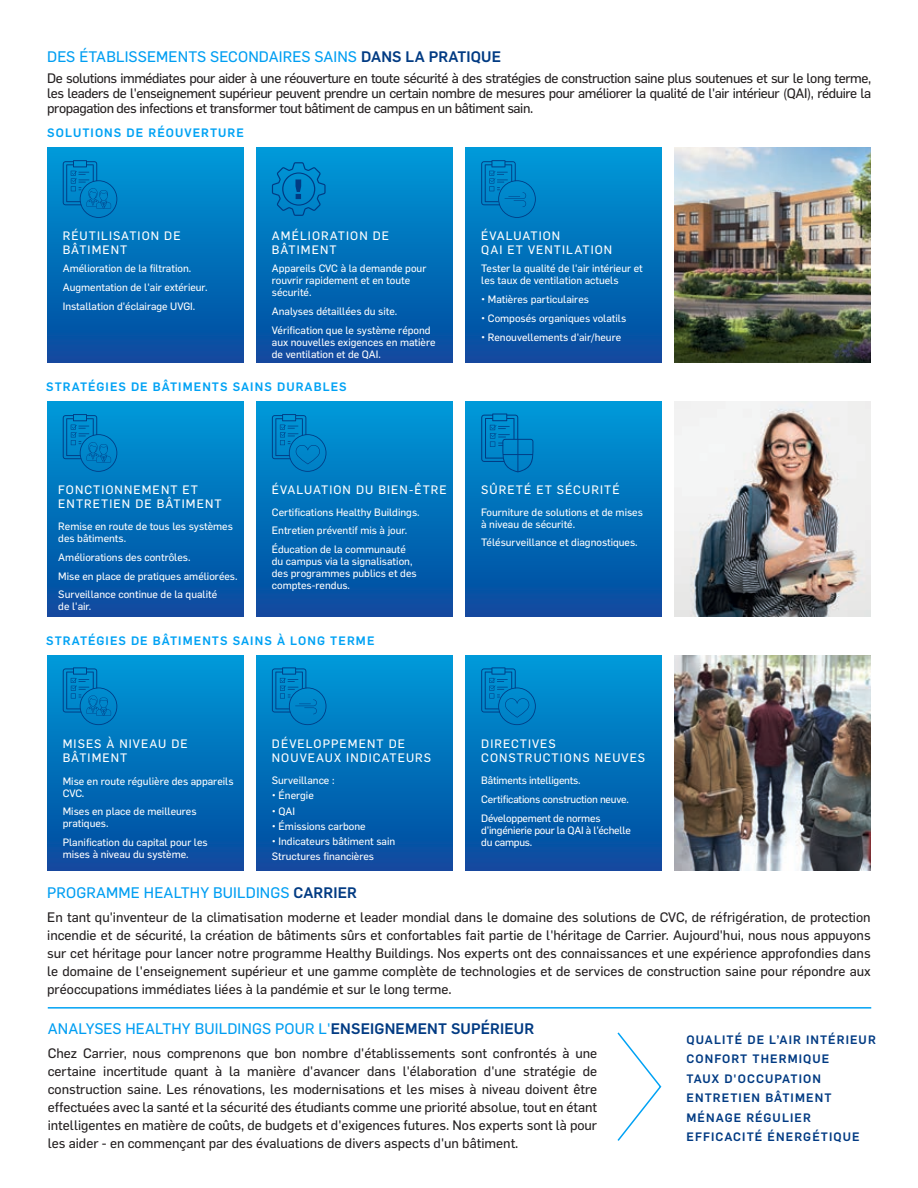
<style>
.page{position:relative;width:918px;height:1188px;background:#fff}
.page>*{position:absolute;margin:0;border:0;box-sizing:border-box;transform-origin:0 0}
.t1{font:15px "Flama Basic";letter-spacing:.01em;color:#009ef2}
.t2{font:13.5px/18px "Flama Basic";color:#231f20;text-align:justify}
.t3{font:12px/14.4px "Flama Basic";letter-spacing:.09em;color:#fff}
.t4{font:500 12px/19.5px "Flama";letter-spacing:.09em;color:#023b83}
.t5{font:500 12px "Flama";letter-spacing:.09em;color:#00a2f4}
.t6{font:10.5px/12px "Flama Basic";color:#fff}
.t7{font:10.5px/18.8px "Flama Basic";letter-spacing:-.02em;color:#fff}
.s1{font-family:"Flama";font-weight:500;color:#023b83}
</style>
<div class="page">
<svg style="left:617px;top:1032px;width:45px;height:109px"></svg>
<hr style="left:48px;top:1007px;width:823px;height:2px;background:#00a2f4">
<svg style="left:256px;top:402px;width:196px;height:215px;background:#026eb9"></svg>
<svg style="left:256px;top:656px;width:196px;height:215px;background:#026eb9"></svg>
<svg style="left:47px;top:402px;width:196px;height:215px;background:#026eb9"></svg>
<svg style="left:63px;top:414px;width:54px;height:58px;background:#007ec2"></svg>
<svg style="left:466px;top:402px;width:196px;height:215px;background:#026eb9"></svg>
<svg style="left:481px;top:414px;width:53px;height:58px;background:#007dc1"></svg>
<svg style="left:256px;top:148px;width:196px;height:215px;background:#026fb9"></svg>
<svg style="left:466px;top:148px;width:196px;height:215px;background:#026eb9"></svg>
<svg style="left:47px;top:148px;width:196px;height:215px;background:#026eb9"></svg>
<svg style="left:481px;top:160px;width:55px;height:58px;background:#0080c3"></svg>
<svg style="left:63px;top:160px;width:54px;height:58px;background:#007ec2"></svg>
<svg style="left:272px;top:162px;width:54px;height:54px;background:#007dc1"></svg>
<img style="left:675px;top:148px;width:196px;height:215px">
<svg style="left:466px;top:656px;width:196px;height:215px;background:#026eb8"></svg>
<svg style="left:47px;top:656px;width:196px;height:215px;background:#026eb9"></svg>
<svg style="left:63px;top:667px;width:54px;height:58px;background:#007fc2"></svg>
<svg style="left:481px;top:667px;width:55px;height:58px;background:#0080c3"></svg>
<svg style="left:272px;top:667px;width:54px;height:58px;background:#0080c3"></svg>
<img style="left:675px;top:656px;width:196px;height:215px">
<svg style="left:272px;top:414px;width:54px;height:58px;background:#007fc3"></svg>
<img style="left:675px;top:402px;width:196px;height:215px">
<p class="t1" style="left:47px;top:46px;width:455px">DES ÉTABLISSEMENTS SECONDAIRES SAINS <span class="s1">DANS LA PRATIQUE</span></p>
<p class="t2" style="left:47px;top:70px;width:826px;line-height:15px">De solutions immédiates pour aider à une réouverture en toute sécurité à des stratégies de construction saine plus soutenues et sur le long terme, les leaders de l'enseignement supérieur peuvent prendre un certain nombre de mesures pour améliorer la qualité de l'air intérieur (QAI), réduire la propagation des infections et transformer tout bâtiment de campus en un bâtiment sain.</p>
<p class="t5" style="left:47px;top:124px;width:198px">SOLUTIONS DE RÉOUVERTURE</p>
<p class="t3" style="left:63px;top:228px;width:119px">RÉUTILISATION DE<br>BÂTIMENT</p>
<p class="t6" style="left:63px;top:259px;width:146px;line-height:18.8px">Amélioration de la filtration.<br>Augmentation de l'air extérieur.<br>Installation d'éclairage UVGI.</p>
<p class="t3" style="left:272px;top:228px;width:119px">AMÉLIORATION DE<br>BÂTIMENT</p>
<p class="t6" style="left:272px;top:262px;width:156px">Appareils CVC à la demande pour rouvrir rapidement et en toute sécurité.</p>
<p class="t6" style="left:272px;top:301px;width:160px;line-height:18.8px">Analyses détaillées du site.<br>Vérification que le système répond</p>
<p class="t6" style="left:272px;top:335px;width:165px">aux nouvelles exigences en matière de ventilation et de QAI.</p>
<p class="t5" style="left:46px;top:378px;width:302px">STRATÉGIES DE BÂTIMENTS SAINS DURABLES</p>
<p class="t3" style="left:481px;top:228px;width:133px">ÉVALUATION<br>QAI ET VENTILATION</p>
<p class="t6" style="left:481px;top:262px;width:163px">Tester la qualité de l'air intérieur et les taux de ventilation actuels</p>
<p class="t6" style="left:481px;top:293px;width:109px">• Matières particulaires</p>
<p class="t6" style="left:481px;top:311px;width:147px">• Composés organiques volatils</p>
<p class="t6" style="left:481px;top:330px;width:141px">• Renouvellements d'air/heure</p>
<p class="t3" style="left:58px;top:481px;width:165px">FONCTIONNEMENT ET<br>ENTRETIEN DE BÂTIMENT</p>
<p class="t6" style="left:58px;top:520px;width:176px">Remise en route de tous les systèmes des bâtiments.</p>
<p class="t6" style="left:58px;top:547px;width:181px;line-height:18.8px">Améliorations des contrôles.<br>Mise en place de pratiques améliorées.<br>Surveillance continue de la qualité</p>
<p class="t6" style="left:58px;top:600px;width:35px">de l'air.</p>
<p class="t3" style="left:272px;top:481px;width:177px">ÉVALUATION DU BIEN-ÊTRE</p>
<p class="t6" style="left:272px;top:502px;width:149px;line-height:18.8px">Certifications Healthy Buildings.<br>Entretien préventif mis à jour.<br>Éducation de la communauté</p>
<p class="t6" style="left:272px;top:555px;width:146px">du campus via la signalisation, des programmes publics et des comptes-rendus.</p>
<p class="t5" style="left:46px;top:632px;width:330px">STRATÉGIES DE BÂTIMENTS SAINS À LONG TERME</p>
<p class="t3" style="left:481px;top:481px;width:140px">SÛRETÉ ET SÉCURITÉ</p>
<p class="t6" style="left:481px;top:505px;width:163px">Fourniture de solutions et de mises à niveau de sécurité.</p>
<p class="t6" style="left:481px;top:536px;width:158px">Télésurveillance et diagnostiques.</p>
<p class="t3" style="left:63px;top:735px;width:127px">MISES À NIVEAU DE<br>BÂTIMENT</p>
<p class="t6" style="left:63px;top:774px;width:172px">Mise en route régulière des appareils<br>CVC.</p>
<p class="t6" style="left:63px;top:805px;width:135px">Mises en place de meilleures pratiques.</p>
<p class="t6" style="left:63px;top:836px;width:147px">Planification du capital pour les mises à niveau du système.</p>
<p class="t3" style="left:272px;top:735px;width:161px">DÉVELOPPEMENT DE<br>NOUVEAUX INDICATEURS</p>
<p class="t6" style="left:272px;top:774px;width:64px">Surveillance :</p>
<p class="t6" style="left:272px;top:789px;width:43px">• Énergie</p>
<p class="t6" style="left:272px;top:804px;width:25px">• QAI</p>
<p class="t6" style="left:272px;top:819px;width:95px">• Émissions carbone</p>
<p class="t6" style="left:272px;top:833px;width:125px;line-height:15.3px">• Indicateurs bâtiment sain<br>Structures financières</p>
<p class="t3" style="left:481px;top:735px;width:165px">DIRECTIVES<br>CONSTRUCTIONS NEUVES</p>
<p class="t7" style="left:481px;top:770px;width:149px">Bâtiments intelligents.<br>Certifications construction neuve.<br>Développement de normes</p>
<p class="t7" style="left:481px;top:823px;width:151px;line-height:12px">d’ingénierie pour la QAI à l’échelle du campus.</p>
<p class="t1" style="left:47px;top:882px;width:311px">PROGRAMME HEALTHY BUILDINGS <span class="s1">CARRIER</span></p>
<p class="t2" style="left:47px;top:908px;width:825px">En tant qu'inventeur de la climatisation moderne et leader mondial dans le domaine des solutions de CVC, de réfrigération, de protection incendie et de sécurité, la création de bâtiments sûrs et confortables fait partie de l'héritage de Carrier. Aujourd'hui, nous nous appuyons sur cet héritage pour lancer notre programme Healthy Buildings. Nos experts ont des connaissances et une expérience approfondies dans le domaine de l'enseignement supérieur et une gamme complète de technologies et de services de construction saine pour répondre aux préoccupations immédiates liées à la pandémie et sur le long terme.</p>
<p class="t1" style="left:48px;top:1018px;width:488px">ANALYSES HEALTHY BUILDINGS POUR L'<span class="s1">ENSEIGNEMENT SUPÉRIEUR</span></p>
<p class="t2" style="left:48px;top:1044px;width:551px">Chez Carrier, nous comprenons que bon nombre d'établissements sont confrontés à une certaine incertitude quant à la manière d'avancer dans l'élaboration d'une stratégie de construction saine. Les rénovations, les modernisations et les mises à niveau doivent être effectuées avec la santé et la sécurité des étudiants comme une priorité absolue, tout en étant intelligentes en matière de coûts, de budgets et d'exigences futures. Nos experts sont là pour les aider - en commençant par des évaluations de divers aspects d'un bâtiment.</p>
<p class="t4" style="left:686px;top:1029px;width:191px">QUALITÉ DE L’AIR INTÉRIEUR<br>CONFORT THERMIQUE<br>TAUX D'OCCUPATION<br>ENTRETIEN BÂTIMENT<br>MÉNAGE RÉGULIER<br>EFFICACITÉ ÉNERGÉTIQUE</p>
</div>
